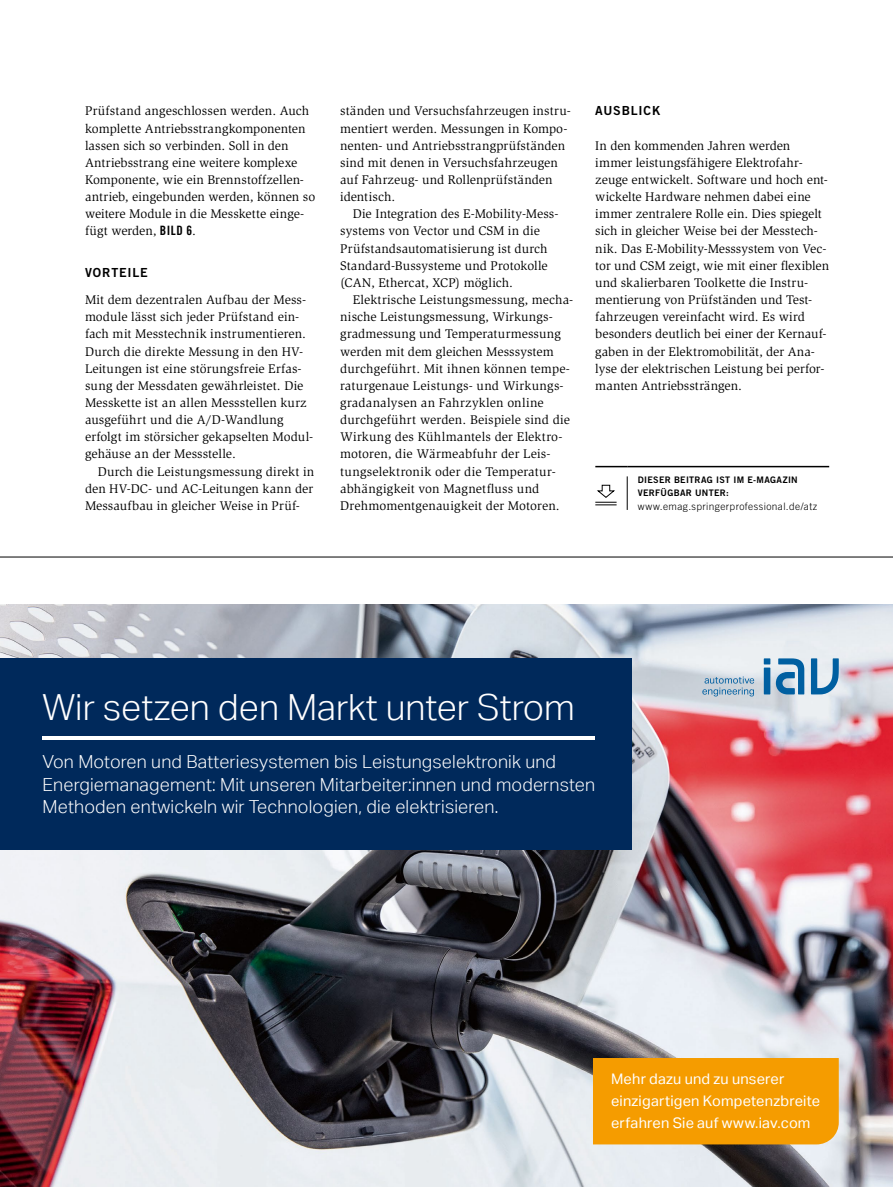
<style>
.page{position:relative;width:893px;height:1187px;background:#fff}
.page>*{position:absolute;margin:0;border:0;box-sizing:border-box;transform-origin:0 0}
.t1{font:300 36px "Aktiv Grotesk";color:#fff}
.t2{font:300 18px/22.5px "Aktiv Grotesk";letter-spacing:.01em;color:#fff}
.t3{font:14.55px/21.9px "Aktiv Grotesk";letter-spacing:.015em;color:#fff}
.Para_x{font:12.9px/17.1px "Slimbach Std";color:#000}
.Para_Indent{font:12.9px/17.1px "Slimbach Std";letter-spacing:.005em;color:#000}
.SectionHeading_1_x{font:12.45px "Trade Gothic LT Std Bd 2";letter-spacing:.065em;color:#000}
.NoXMl_Link_Para{font:300 10.2px "Trade Gothic LT Std";letter-spacing:.04em;color:#000}
.NoXML_Link_Title{font:9px/13.5px "Trade Gothic LT Std Bd 2";letter-spacing:.03em;color:#000}
.s1{font-family:"Trade Gothic LT Std Bd Cn 20"}
</style>
<div class="page">
<hr style="left:595px;top:466px;width:32px;height:1px;background:#000">
<hr style="left:627px;top:466px;width:202px;height:1px;background:#000">
<hr style="left:627px;top:476px;width:1px;height:34px;background:#000">
<svg style="left:595px;top:485px;width:22px;height:20px"></svg>
<hr style="left:0;top:556px;width:893px;height:1px;background:#000">
<img style="left:0;top:604px;width:893px;height:582px">
<div style="left:593px;top:1057px;width:246px;height:87px;background:#f59c00"></div>
<div style="left:0;top:658px;width:631px;height:191px;background:#00295b"></div>
<hr style="left:43px;top:736px;width:552px;height:3px;background:#fff">
<svg style="left:811px;top:658px;width:28px;height:36px"></svg>
<svg style="left:776px;top:658px;width:28px;height:36px"></svg>
<svg style="left:764px;top:658px;width:6px;height:6px"></svg>
<div style="left:764px;top:667px;width:6px;height:27px;background:#005fa1"></div>
<svg style="left:702px;top:676px;width:52px;height:20px"></svg>
<p class="Para_x" style="left:85px;top:103px;width:232px">Prüfstand angeschlossen werden. Auch komplette Antriebsstrangkomponenten lassen sich so verbinden. Soll in den Antriebsstrang eine weitere komplexe Komponente, wie ein Brennstoffzellen&shy;antrieb, eingebunden werden, können so weitere Module in die Messkette einge&shy;fügt werden, <span class="s1">BILD 6</span>.</p>
<p class="SectionHeading_1_x" style="left:85px;top:265px;width:64px">VORTEILE</p>
<p class="Para_x" style="left:85px;top:291px;width:230px">Mit dem dezentralen Aufbau der Mess&shy;module lässt sich jeder Prüfstand ein&shy;fach mit Messtechnik instrumentieren.<br>Durch die direkte Messung in den HV-Leitungen ist eine störungsfreie Erfas&shy;sung der Messdaten gewährleistet. Die Messkette ist an allen Messstellen kurz ausgeführt und die A/D-Wandlung erfolgt im störsicher gekapselten Modul&shy;gehäuse an der Messstelle.</p>
<p class="Para_Indent" style="left:85px;top:463px;width:231px;text-align:justify;text-indent:13px">Durch die Leistungsmessung direkt in den HV-DC- und AC-Leitungen kann der Messaufbau in gleicher Weise in Prüf-</p>
<p class="Para_Indent" style="left:340px;top:103px;width:232px">ständen und Versuchsfahrzeugen instru&shy;mentiert werden. Messungen in Kompo&shy;nenten- und Antriebsstrangprüfständen sind mit denen in Versuchsfahrzeugen auf Fahrzeug- und Rollenprüfständen identisch.</p>
<p class="Para_Indent" style="left:340px;top:205px;width:220px;text-indent:13px">Die Integration des E-Mobility-Mess&shy;systems von Vector und CSM in die Prüfstandsautomatisierung ist durch Standard-Bussysteme und Protokolle (CAN, Ethercat, XCP) möglich.</p>
<p class="Para_Indent" style="left:340px;top:291px;width:234px;text-indent:13px">Elektrische Leistungsmessung, mecha&shy;nische Leistungsmessung, Wirkungs&shy;gradmessung und Temperaturmessung werden mit dem gleichen Messsystem durchgeführt. Mit ihnen können tempe&shy;raturgenaue Leistungs- und Wirkungs&shy;gradanalysen an Fahrzyklen online durchgeführt werden. Beispiele sind die Wirkung des Kühlmantels der Elektro&shy;motoren, die Wärmeabfuhr der Leis&shy;tungselektronik oder die Temperatur&shy;abhängigkeit von Magnetfluss und Drehmomentgenauigkeit der Motoren.</p>
<p class="SectionHeading_1_x" style="left:595px;top:103px;width:67px">AUSBLICK</p>
<p class="Para_x" style="left:595px;top:137px;width:235px">In den kommenden Jahren werden immer leistungsfähigere Elektrofahr&shy;zeuge entwickelt. Software und hoch ent&shy;wickelte Hardware nehmen dabei eine immer zentralere Rolle ein. Dies spiegelt sich in gleicher Weise bei der Messtech&shy;nik. Das E-Mobility-Messsystem von Vec&shy;tor und CSM zeigt, wie mit einer flexiblen und skalierbaren Toolkette die Instru&shy;mentierung von Prüfständen und Test&shy;fahrzeugen vereinfacht wird. Es wird besonders deutlich bei einer der Kernauf&shy;gaben in der Elektromobilität, der Ana&shy;lyse der elektrischen Leistung bei perfor&shy;manten Antriebssträngen.</p>
<p class="NoXML_Link_Title" style="left:638px;top:473px;width:161px">DIESER BEITRAG IST IM E-MAGAZIN<br>VERFÜGBAR UNTER:</p>
<p class="NoXMl_Link_Para" style="left:638px;top:500px;width:181px">www.emag.springerprofessional.de/atz</p>
<p class="t1" style="left:43px;top:687px;width:534px">Wir setzen den Markt unter Strom</p>
<p class="t2" style="left:43px;top:750px;width:554px">Von Motoren und Batteriesystemen bis Leistungselektronik und<br>Energiemanagement: Mit unseren Mitarbeiter:innen und modernsten<br>Methoden entwickeln wir Technologien, die elektrisieren.</p>
<p class="t3" style="left:611px;top:1068px;width:211px">Mehr dazu und zu unserer einzigartigen Kompetenzbreite erfahren Sie auf www.iav.com</p>
</div>
